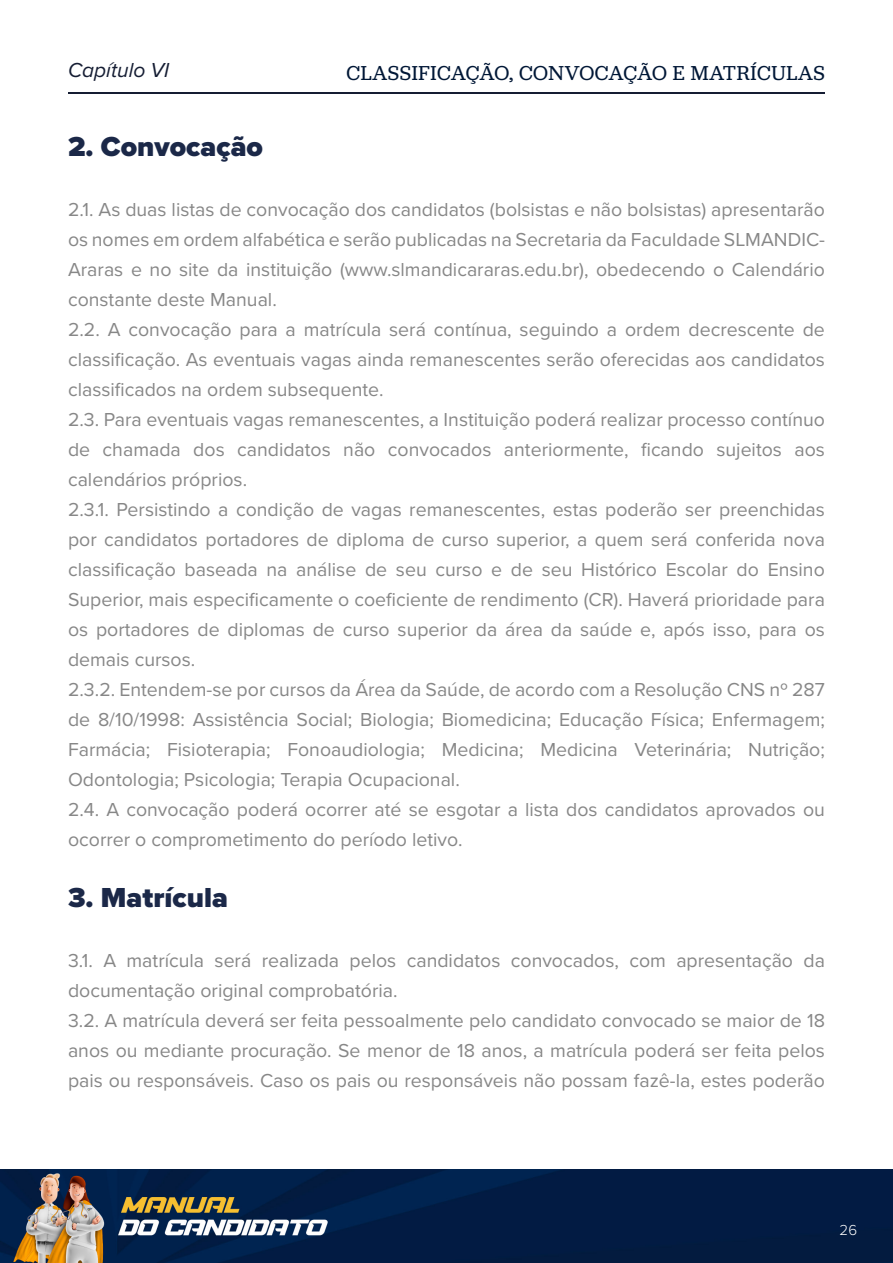
<style>
.page{position:relative;width:893px;height:1263px;background:#fff}
.page>*{position:absolute;margin:0;border:0;box-sizing:border-box;transform-origin:0 0}
.t1{font:900 28.5px "Proxima Nova";color:#1b2848}
.t2{font:21px "Jubilat";letter-spacing:.02em;color:#001736}
.t3{font:italic 21px "Proxima Nova";color:#151d33}
.t4{font:19.5px/30px "Proxima Nova";color:#878787}
.t5{font:300 15px "Proxima Nova";color:#fff}
</style>
<div class="page">
<img style="left:0;top:1169px;width:893px;height:93px">
<hr style="left:68px;top:92px;width:757px;height:1px;background:#151d33">
<p class="t3" style="left:68px;top:55px;width:103px">Capítulo VI</p>
<p class="t2" style="left:346px;top:60px;width:480px">CLASSIFICAÇÃO, CONVOCAÇÃO E MATRÍCULAS</p>
<h1 class="t1" style="left:68px;top:126px;width:197px">2. Convocação</h1>
<p class="t4" style="left:68px;top:194px;width:758px">2.1. As duas listas de convocação dos candidatos (bolsistas e não bolsistas) apresentarão os nomes em ordem alfabética e serão publicadas na Secretaria da Faculdade SLMANDIC-Araras e no site da instituição (www.slmandicararas.edu.br), obedecendo o Calendário constante deste Manual.<br>2.2. A convocação para a matrícula será contínua, seguindo a ordem decrescente de classificação. As eventuais vagas ainda remanescentes serão oferecidas aos candidatos classificados na ordem subsequente.<br>2.3. Para eventuais vagas remanescentes, a Instituição poderá realizar processo contínuo de chamada dos candidatos não convocados anteriormente, ficando sujeitos aos calendários próprios.<br>2.3.1. Persistindo a condição de vagas remanescentes, estas poderão ser preenchidas por candidatos portadores de diploma de curso superior, a quem será conferida nova classificação baseada na análise de seu curso e de seu Histórico Escolar do Ensino Superior, mais especificamente o coeficiente de rendimento (CR). Haverá prioridade para os portadores de diplomas de curso superior da área da saúde e, após isso, para os demais cursos.<br>2.3.2. Entendem-se por cursos da Área da Saúde, de acordo com a Resolução CNS nº 287 de 8/10/1998: Assistência Social; Biologia; Biomedicina; Educação Física; Enfermagem; Farmácia; Fisioterapia; Fonoaudiologia; Medicina; Medicina Veterinária; Nutrição; Odontologia; Psicologia; Terapia Ocupacional.<br>2.4. A convocação poderá ocorrer até se esgotar a lista dos candidatos aprovados ou ocorrer o comprometimento do período letivo.</p>
<h1 class="t1" style="left:68px;top:876px;width:161px">3. Matrícula</h1>
<p class="t4" style="left:68px;top:944px;width:758px">3.1. A matrícula será realizada pelos candidatos convocados, com apresentação da documentação original comprobatória.<br>3.2. A matrícula deverá ser feita pessoalmente pelo candidato convocado se maior de 18 anos ou mediante procuração. Se menor de 18 anos, a matrícula poderá ser feita pelos pais ou responsáveis. Caso os pais ou responsáveis não possam fazê-la, estes poderão</p>
<p class="t5" style="left:840px;top:1219px;width:19px">26</p>
</div>
